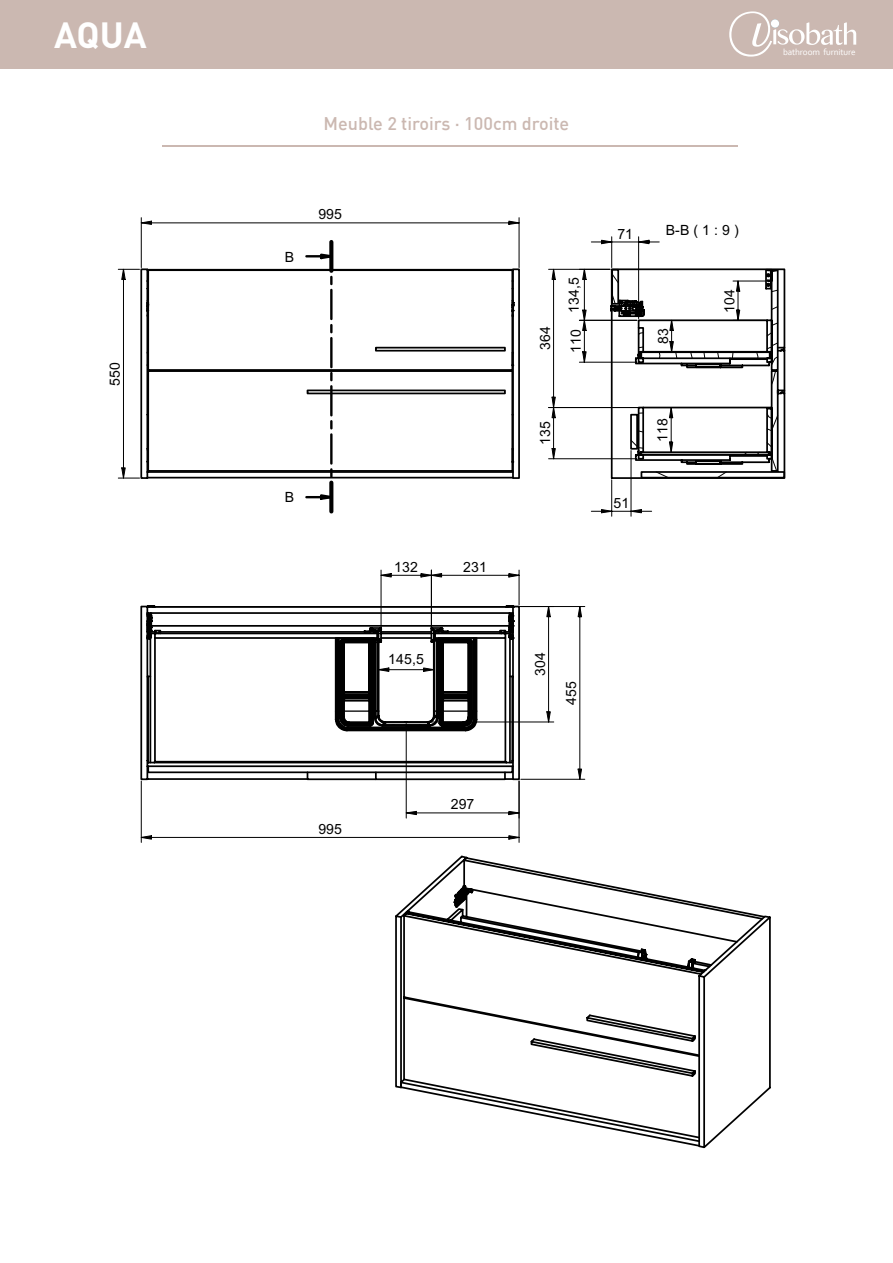
<style>
.page{position:relative;width:893px;height:1263px;background:#fff}
.page>*{position:absolute;margin:0;border:0;box-sizing:border-box;transform-origin:0 0}
.t1{font:700 36px "DIN Pro";color:#fff}
.t2{font:500 18px "DIN";color:#cbb8b1}
.t3{font:14.1px "Arial";letter-spacing:.01em;color:#000}
.t4{font:9.15px "Corbel";letter-spacing:-.01em;color:#fff}
</style>
<div class="page">
<div style="left:0;top:0;width:893px;height:68px;background:#cbb8b1"></div>
<hr style="left:163px;top:145px;width:575px;height:1px;background:#cbb8b1">
<svg style="left:729px;top:11px;width:127px;height:46px"></svg>
<div style="left:771px;top:19px;width:8px;height:9px;background:#fff;border-radius:50%"></div>
<svg style="left:395px;top:855px;width:371px;height:293px"></svg>
<svg style="left:402px;top:947px;width:299px;height:192px"></svg>
<svg style="left:449px;top:881px;width:244px;height:82px"></svg>
<svg style="left:329px;top:501px;width:4px;height:10px"></svg>
<svg style="left:117px;top:217px;width:403px;height:284px"></svg>
<svg style="left:548px;top:236px;width:237px;height:281px"></svg>
<svg style="left:140px;top:569px;width:446px;height:274px"></svg>
<p class="t1" style="left:54px;top:10px;width:94px">AQUA</p>
<p class="t3" style="left:105px;top:386px;width:25px;rotate:-90deg">550</p>
<p class="t2" style="left:324px;top:112px;width:247px">Meuble 2 tiroirs · 100cm droite</p>
<p class="t3" style="left:285px;top:247px;width:11px">B</p>
<p class="t3" style="left:318px;top:204px;width:25px">995</p>
<p class="t3" style="left:285px;top:487px;width:11px">B</p>
<p class="t3" style="left:394px;top:557px;width:25px">132</p>
<p class="t3" style="left:463px;top:557px;width:25px">231</p>
<p class="t3" style="left:535px;top:350px;width:25px;rotate:-90deg">364</p>
<p class="t3" style="left:564px;top:313px;width:37px;rotate:-90deg">134,5</p>
<p class="t3" style="left:566px;top:353px;width:25px;rotate:-90deg">110</p>
<p class="t3" style="left:535px;top:445px;width:25px;rotate:-90deg">135</p>
<p class="t3" style="left:388px;top:650px;width:37px">145,5</p>
<p class="t3" style="left:530px;top:676px;width:25px;rotate:-90deg">304</p>
<p class="t3" style="left:561px;top:705px;width:25px;rotate:-90deg">455</p>
<p class="t3" style="left:617px;top:224px;width:17px">71</p>
<p class="t3" style="left:666px;top:220px;width:75px">B-B ( 1 : 9 )</p>
<p class="t3" style="left:653px;top:344px;width:17px;rotate:-90deg">83</p>
<p class="t3" style="left:720px;top:313px;width:25px;rotate:-90deg">104</p>
<p class="t3" style="left:613px;top:493px;width:17px">51</p>
<p class="t3" style="left:653px;top:442px;width:25px;rotate:-90deg">118</p>
<p class="t3" style="left:318px;top:819px;width:25px">995</p>
<p class="t3" style="left:451px;top:795px;width:25px">297</p>
<p class="t4" style="left:783px;top:46px;width:74px">bathroom furniture</p>
</div>
